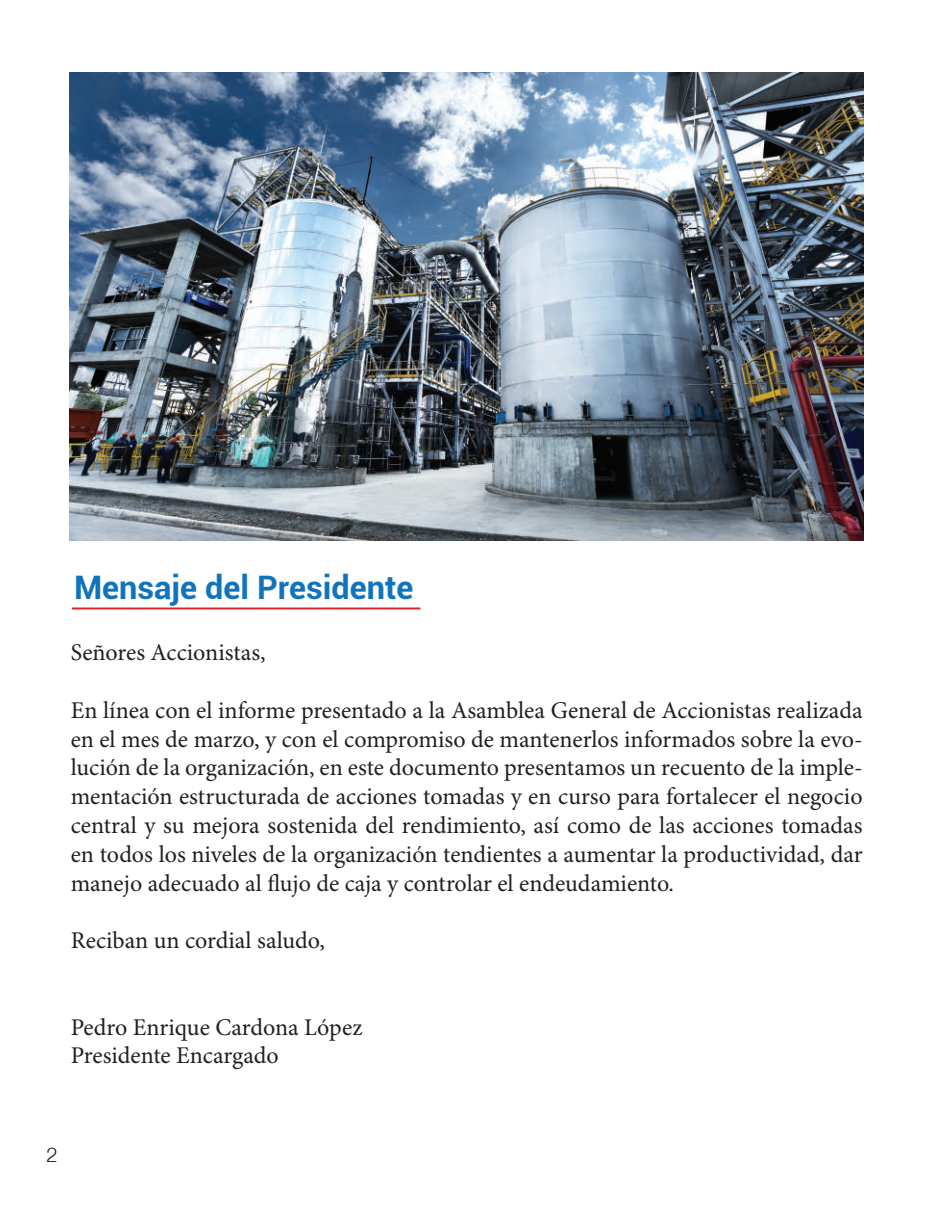
<style>
.page{position:relative;width:936px;height:1219px;background:#fff}
.page>*{position:absolute;margin:0;border:0;box-sizing:border-box;transform-origin:0 0}
.t1{font:700 32.4px "Roboto";color:#1074bc}
.t2{font:24px/28.8px "Minion Pro";color:#231f20;text-align:justify}
.t3{font:300 20px "Helvetica";color:#231f20}
</style>
<div class="page">
<img style="left:69px;top:72px;width:794px;height:469px">
<hr style="left:72px;top:607px;width:348px;height:2px;background:#da252b">
<h1 class="t1" style="left:74px;top:564px;width:341px">Mensaje del Presidente</h1>
<p class="t2" style="left:71px;top:639px;width:196px">Señores Accionistas,</p>
<p class="t2" style="left:71px;top:697px;width:793px">En línea con el informe presentado a la Asamblea General de Accionistas realizada en el mes de marzo, y con el compromiso de mantenerlos informados sobre la evo&shy;lución de la organización, en este documento presentamos un recuento de la imple&shy;mentación estructurada de acciones tomadas y en curso para fortalecer el negocio central y su mejora sostenida del rendimiento, así como de las acciones tomadas en todos los niveles de la organización tendientes a aumentar la productividad, dar manejo adecuado al flujo de caja y controlar el endeudamiento.</p>
<p class="t2" style="left:71px;top:927px;width:256px">Reciban un cordial saludo,</p>
<p class="t2" style="left:71px;top:1013px;width:293px">Pedro Enrique Cardona López<br>Presidente Encargado</p>
<p class="t3" style="left:46px;top:1142px;width:13px">2</p>
</div>
